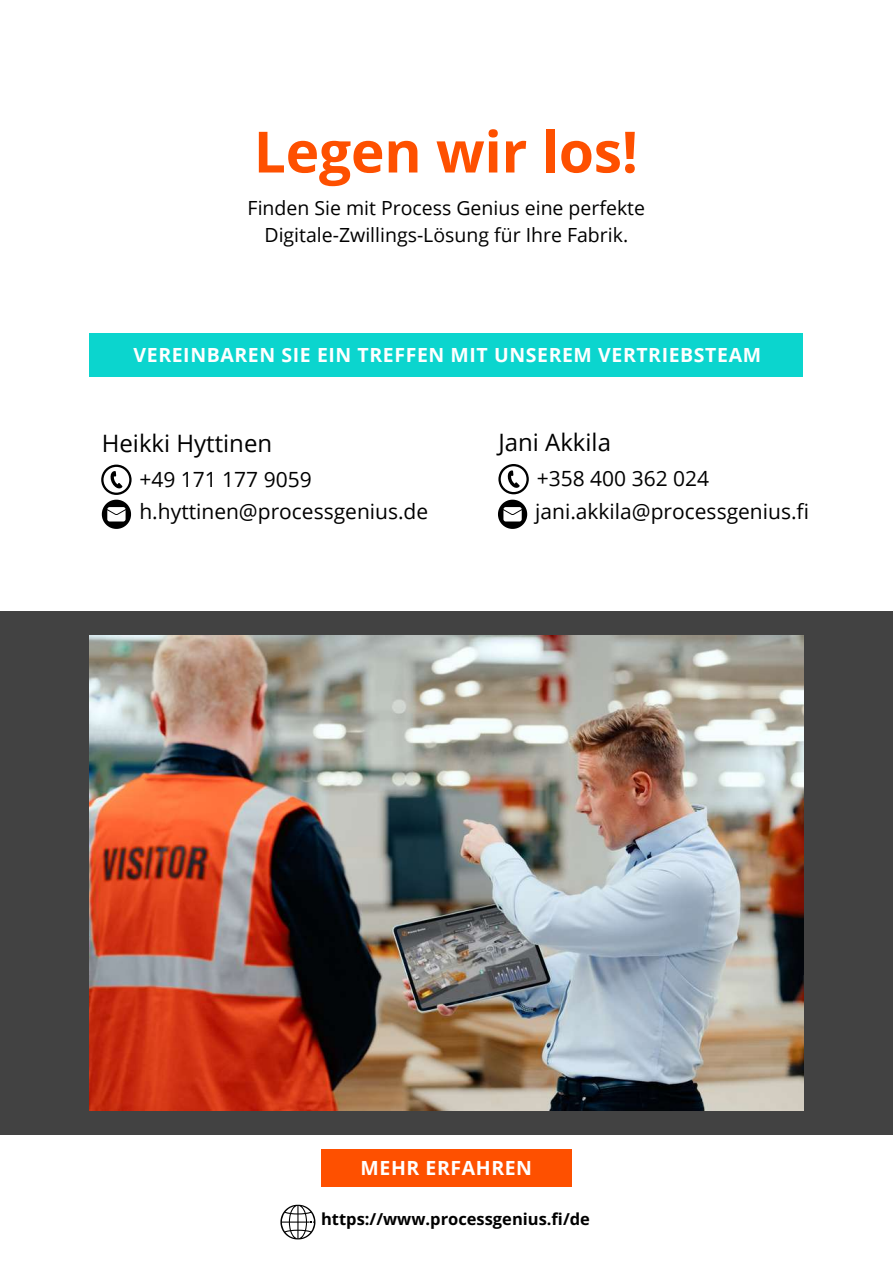
<style>
.page{position:relative;width:893px;height:1264px;background:#fff}
.page>*{position:absolute;margin:0;border:0;box-sizing:border-box;transform-origin:0 0}
.t1{font:700 57px "Open Sans";letter-spacing:-.005em;color:#fe5000}
.t2{font:24px "Open Sans";color:#000}
.t3{font:21px/32.8px "Open Sans";color:#000}
.t4{font:19.5px/27px "Open Sans";color:#000;text-align:center}
.t5{font:700 19.5px "Open Sans";letter-spacing:.03em;color:#fff}
.t6{font:700 16.5px "Open Sans";color:#000}
</style>
<div class="page">
<div style="left:0;top:611px;width:892px;height:523px;background:#424242"></div>
<div style="left:89px;top:333px;width:713px;height:43px;background:#0bd5ce"></div>
<div style="left:321px;top:1149px;width:250px;height:38px;background:#fe5000"></div>
<img style="left:89px;top:635px;width:714px;height:475px">
<svg style="left:101px;top:464px;width:31px;height:65px"></svg>
<svg style="left:280px;top:1204px;width:35px;height:35px"></svg>
<svg style="left:498px;top:464px;width:30px;height:65px"></svg>
<h1 class="t1" style="left:254px;top:112px;width:386px">Legen wir los!</h1>
<p class="t4" style="left:248px;top:194px;width:399px">Finden Sie mit Process Genius eine perfekte<br>Digitale-Zwillings-Lösung für Ihre Fabrik.</p>
<p class="t5" style="left:134px;top:340px;width:629px">VEREINBAREN SIE EIN TREFFEN MIT UNSEREM VERTRIEBSTEAM</p>
<p class="t2" style="left:102px;top:427px;width:172px">Heikki Hyttinen</p>
<p class="t3" style="left:139px;top:462px;width:174px">+49 171 177 9059</p>
<p class="t3" style="left:139px;top:494px;width:290px">h.hyttinen@processgenius.de</p>
<p class="t2" style="left:498px;top:425px;width:114px">Jani Akkila</p>
<p class="t3" style="left:535px;top:461px;width:275px">+358 400 362 024 jani.akkila@processgenius.fi</p>
<p class="t5" style="left:360px;top:1154px;width:173px">MEHR ERFAHREN</p>
<p class="t6" style="left:321px;top:1207px;width:270px">https://www.processgenius.fi/de</p>
</div>
